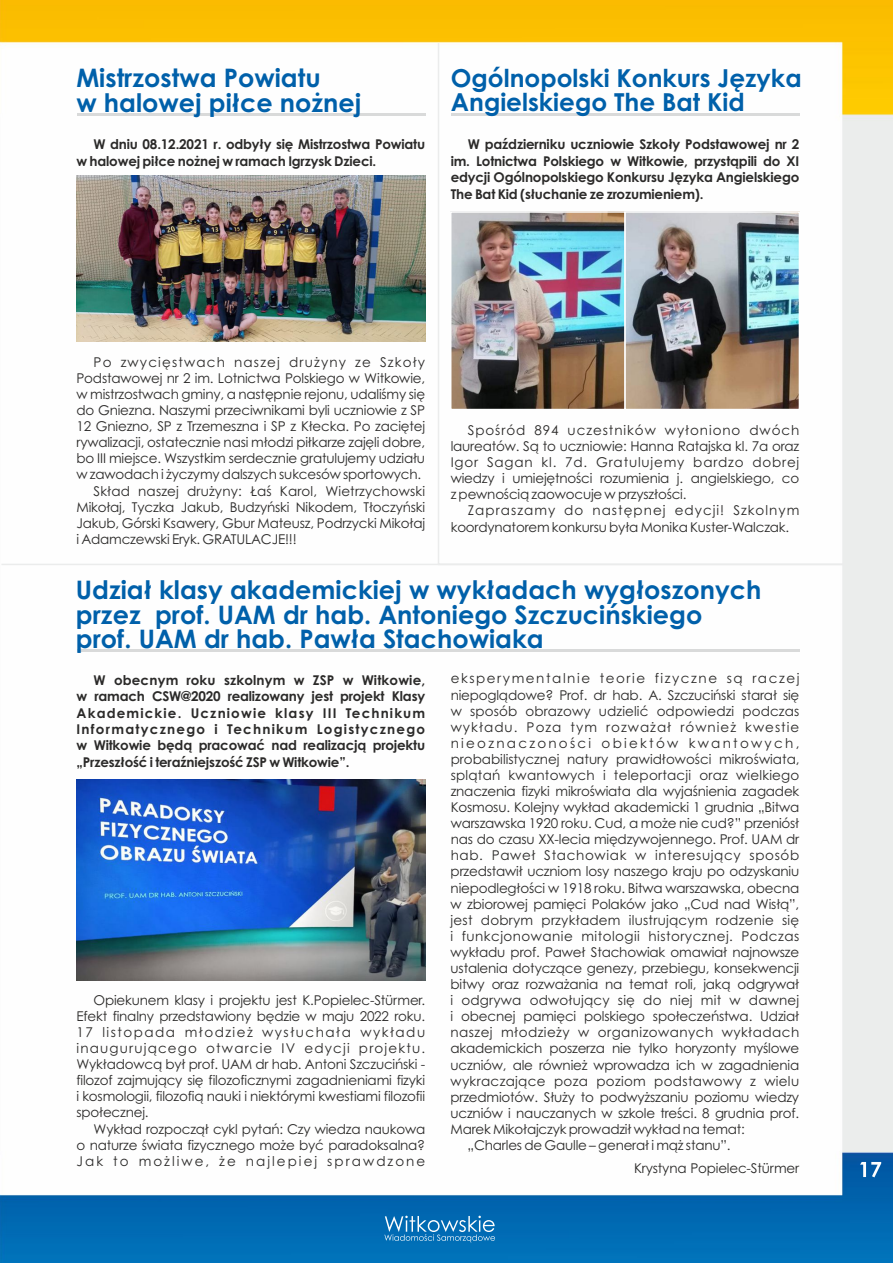
<style>
.page{position:relative;width:893px;height:1263px;background:#fff}
.page>*{position:absolute;margin:0;border:0;box-sizing:border-box;transform-origin:0 0}
.t1{font:700 25.5px/24.8px "Century Gothic";color:#0060aa}
.t2{font:700 24.75px/24px "Century Gothic";color:#0060aa}
.t3{font:13.5px/16px "Century Gothic";letter-spacing:-.015em;color:#2b2a29;text-align:justify}
.t4{font:700 13.5px/16.4px "Century Gothic";letter-spacing:-.015em;color:#2b2a29;text-align:justify}
.t5{font:13.5px "Century Gothic";letter-spacing:.015em;color:#2b2a29}
.t6{font:13.5px "Century Gothic";letter-spacing:.035em;color:#2b2a29}
.t7{font:13.5px "Century Gothic";letter-spacing:.01em;color:#2b2a29}
.t8{font:13.5px "Century Gothic";letter-spacing:.115em;color:#2b2a29}
.t9{font:13.5px "Century Gothic";letter-spacing:.05em;color:#2b2a29}
.t10{font:13.5px "Century Gothic";letter-spacing:.025em;color:#2b2a29}
.t11{font:13.5px "Century Gothic";letter-spacing:.075em;color:#2b2a29}
.t12{font:13.5px "Century Gothic";letter-spacing:.085em;color:#2b2a29}
.t13{font:13.5px "Century Gothic";letter-spacing:.17em;color:#2b2a29}
</style>
<div class="page">
<img style="left:0;top:0;width:893px;height:1263px">
<svg style="left:860px;top:1162px;width:21px;height:15px"></svg>
<svg style="left:384px;top:1216px;width:111px;height:26px;background:#3488c2"></svg>
<hr style="left:77px;top:649px;width:722px;height:2px;background:#d9dada">
<img style="left:77px;top:780px;width:348px;height:200px">
<img style="left:0;top:42px;width:845px;height:524px">
<h1 class="t1" style="left:76px;top:68px;width:287px">Mistrzostwa Powiatu<br>w halowej piłce nożnej</h1>
<p class="t4" style="left:77px;top:138px;width:350px;text-indent:17px">W dniu 08.12.2021 r. odbyły się Mistrzostwa Powiatu w halowej piłce nożnej w ramach Igrzysk Dzieci.</p>
<h2 class="t2" style="left:451px;top:68px;width:352px">Ogólnopolski Konkurs Języka<br>Angielskiego The Bat Kid</h2>
<p class="t4" style="left:451px;top:138px;width:350px;text-indent:17px">W październiku uczniowie Szkoły Podstawowej nr 2 im. Lotnictwa Polskiego w Witkowie, przystąpili do XI edycji Ogólnopolskiego Konkursu Języka Angielskiego The Bat Kid (słuchanie ze zrozumieniem).</p>
<p class="t12" style="left:94px;top:357px;width:333px">Po zwycięstwach naszej drużyny ze Szkoły</p>
<p class="t3" style="left:77px;top:371px;width:350px">Podstawowej nr 2 im. Lotnictwa Polskiego w Witkowie,</p>
<p class="t3" style="left:77px;top:387px;width:350px">w mistrzostwach gminy, a następnie rejonu, udaliśmy się</p>
<p class="t3" style="left:76px;top:403px;width:350px">do Gniezna. Naszymi przeciwnikami byli uczniowie z SP</p>
<p class="t3" style="left:76px;top:419px;width:350px">12 Gniezno, SP z Trzemeszna i SP z Kłecka. Po zaciętej</p>
<p class="t3" style="left:76px;top:436px;width:350px">rywalizacji, ostatecznie nasi młodzi piłkarze zajęli dobre,</p>
<p class="t3" style="left:76px;top:452px;width:350px">bo III miejsce. Wszystkim serdecznie gratulujemy udziału</p>
<p class="t3" style="left:76px;top:468px;width:346px">w zawodach i życzymy dalszych sukcesów sportowych.</p>
<p class="t7" style="left:93px;top:485px;width:333px">Skład naszej drużyny: Łaś Karol, Wietrzychowski</p>
<p class="t3" style="left:76px;top:500px;width:350px">Mikołaj, Tyczka Jakub, Budzyński Nikodem, Tłoczyński</p>
<p class="t3" style="left:76px;top:516px;width:350px">Jakub, Górski Ksawery, Gbur Mateusz, Podrzycki Mikołaj</p>
<p class="t3" style="left:76px;top:532px;width:222px">i Adamczewski Eryk. GRATULACJE!!!</p>
<p class="t3" style="left:451px;top:423px;width:350px;text-indent:17px">Spośród 894 uczestników wyłoniono dwóch laureatów. Są to uczniowie: Hanna Ratajska kl. 7a oraz Igor Sagan kl. 7d. Gratulujemy bardzo dobrej wiedzy i umiejętności rozumienia j. angielskiego, co z pewnością zaowocuje w przyszłości.</p>
<p class="t3" style="left:451px;top:504px;width:350px;text-indent:17px">Zapraszamy do następnej edycji! Szkolnym koordynatorem konkursu była Monika Kuster-Walczak.</p>
<h1 class="t1" style="left:76px;top:579px;width:687px">Udział klasy akademickiej w wykładach wygłoszonych przez prof. UAM dr hab. Antoniego Szczucińskiego prof. UAM dr hab. Pawła Stachowiaka</h1>
<p class="t4" style="left:77px;top:673px;width:350px;text-indent:17px">W obecnym roku szkolnym w ZSP w Witkowie, w ramach CSW@2020 realizowany jest projekt Klasy Akademickie. Uczniowie klasy III Technikum Informatycznego i Technikum Logistycznego w Witkowie będą pracować nad realizacją projektu „Przeszłość i teraźniejszość ZSP w Witkowie”.</p>
<p class="t3" style="left:76px;top:993px;width:350px;text-indent:17px">Opiekunem klasy i projektu jest K.Popielec-Stürmer.<br>Efekt finalny przedstawiony będzie w maju 2022 roku.<br>17 listopada młodzież wysłuchała wykładu inaugurującego otwarcie IV edycji projektu.<br>Wykładowcą był prof. UAM dr hab. Antoni Szczuciński - filozof zajmujący się filozoficznymi zagadnieniami fizyki i kosmologii, filozofią nauki i niektórymi kwestiami filozofii społecznej.</p>
<p class="t3" style="left:77px;top:1122px;width:350px;text-indent:17px">Wykład rozpoczął cykl pytań: Czy wiedza naukowa o naturze świata fizycznego może być paradoksalna?<br>Jak to możliwe, że najlepiej sprawdzone</p>
<p class="t8" style="left:451px;top:673px;width:350px">eksperymentalnie teorie fizyczne są raczej</p>
<p class="t3" style="left:451px;top:688px;width:350px">niepoglądowe? Prof. dr hab. A. Szczuciński starał się</p>
<p class="t7" style="left:451px;top:705px;width:350px">w sposób obrazowy udzielić odpowiedzi podczas</p>
<p class="t11" style="left:451px;top:721px;width:350px">wykładu. Poza tym rozważał również kwestie</p>
<p class="t13" style="left:451px;top:738px;width:350px">nieoznaczoności obiektów kwantowych,</p>
<p class="t3" style="left:451px;top:752px;width:350px">probabilistycznej natury prawidłowości mikroświata,</p>
<p class="t5" style="left:451px;top:770px;width:350px">splątań kwantowych i teleportacji oraz wielkiego</p>
<p class="t3" style="left:451px;top:784px;width:350px">znaczenia fizyki mikroświata dla wyjaśnienia zagadek</p>
<p class="t3" style="left:451px;top:800px;width:350px">Kosmosu. Kolejny wykład akademicki 1 grudnia „Bitwa</p>
<p class="t3" style="left:451px;top:816px;width:350px">warszawska 1920 roku. Cud, a może nie cud?” przeniósł</p>
<p class="t3" style="left:451px;top:833px;width:350px">nas do czasu XX-lecia międzywojennego. Prof. UAM dr</p>
<p class="t9" style="left:451px;top:850px;width:350px">hab. Paweł Stachowiak w interesujący sposób</p>
<p class="t3" style="left:451px;top:865px;width:350px">przedstawił uczniom losy naszego kraju po odzyskaniu</p>
<p class="t3" style="left:451px;top:881px;width:350px">niepodległości w 1918 roku. Bitwa warszawska, obecna</p>
<p class="t3" style="left:451px;top:897px;width:350px">w zbiorowej pamięci Polaków jako „Cud nad Wisłą”,</p>
<p class="t5" style="left:451px;top:914px;width:350px">jest dobrym przykładem ilustrującym rodzenie się</p>
<p class="t6" style="left:451px;top:931px;width:350px">i funkcjonowanie mitologii historycznej. Podczas</p>
<p class="t3" style="left:451px;top:945px;width:350px">wykładu prof. Paweł Stachowiak omawiał najnowsze</p>
<p class="t3" style="left:451px;top:961px;width:350px">ustalenia dotyczące genezy, przebiegu, konsekwencji</p>
<p class="t3" style="left:451px;top:977px;width:350px">bitwy oraz rozważania na temat roli, jaką odgrywał</p>
<p class="t5" style="left:451px;top:995px;width:350px">i odgrywa odwołujący się do niej mit w dawnej</p>
<p class="t3" style="left:451px;top:1009px;width:350px">i obecnej pamięci polskiego społeczeństwa. Udział</p>
<p class="t6" style="left:451px;top:1027px;width:350px">naszej młodzieży w organizowanych wykładach</p>
<p class="t3" style="left:451px;top:1042px;width:350px">akademickich poszerza nie tylko horyzonty myślowe</p>
<p class="t3" style="left:451px;top:1058px;width:350px">uczniów, ale również wprowadza ich w zagadnienia</p>
<p class="t10" style="left:451px;top:1075px;width:350px">wykraczające poza poziom podstawowy z wielu</p>
<p class="t3" style="left:450px;top:1090px;width:350px">przedmiotów. Służy to podwyższaniu poziomu wiedzy</p>
<p class="t3" style="left:450px;top:1106px;width:350px">uczniów i nauczanych w szkole treści. 8 grudnia prof.</p>
<p class="t3" style="left:450px;top:1122px;width:296px">Marek Mikołajczyk prowadził wykład na temat:</p>
<p class="t3" style="left:467px;top:1138px;width:265px">„Charles de Gaulle – generał i mąż stanu”.</p>
<p class="t3" style="left:634px;top:1161px;width:167px">Krystyna Popielec-Stürmer</p>
</div>
